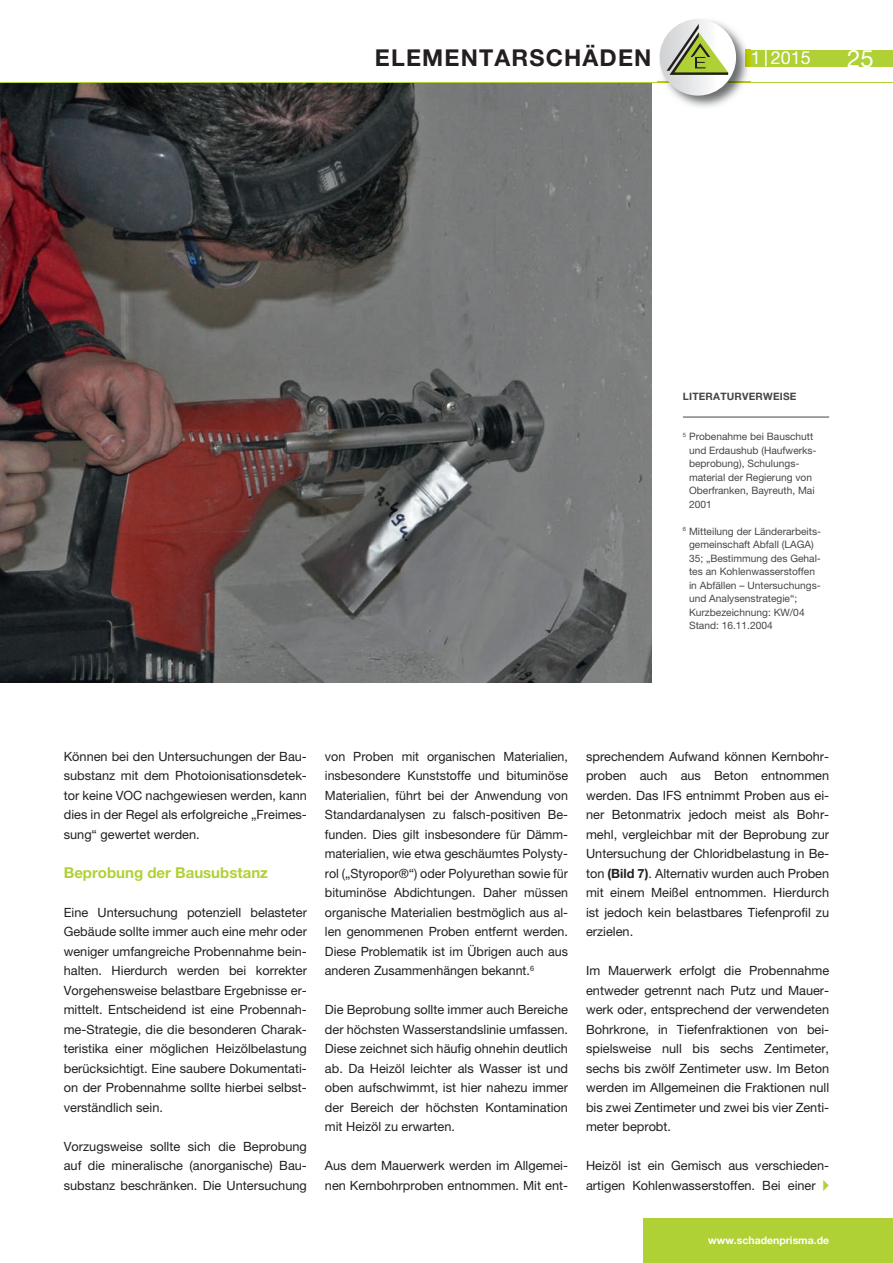
<style>
.page{position:relative;width:893px;height:1263px;background:#fff}
.page>*{position:absolute;margin:0;border:0;box-sizing:border-box;transform-origin:0 0}
.t1{font:24px "Helvetica Neue";color:#fff}
.t2{font:700 23.25px "Helvetica Neue";letter-spacing:.05em;color:#231f20}
.t3{font:18px "Helvetica Neue";color:#fff}
.t4{font:700 15px "Helvetica Neue";color:#b0d136}
.t5{font:12.75px/19.5px "Helvetica Neue";color:#231f20;text-align:justify}
.t6{font:700 10.5px "Helvetica Neue";color:#fff}
.t7{font:10.2px/13.5px "Helvetica Neue";color:#454647}
.t8{font:700 10.2px "Helvetica Neue";letter-spacing:.02em;color:#454647}
.s1{font-weight:700}
</style>
<div class="page">
<img style="left:0;top:83px;width:651px;height:599px">
<div style="left:745px;top:50px;width:148px;height:16px;background:#b0d136"></div>
<svg style="left:765px;top:50px;width:2px;height:16px"></svg>
<hr style="left:0;top:82px;width:893px;height:1px;background:#b0d136">
<img style="left:658px;top:19px;width:93px;height:88px">
<img style="left:745px;top:50px;width:6px;height:16px">
<img style="left:658px;top:82px;width:93px;height:1px">
<svg style="left:660px;top:19px;width:76px;height:77px"></svg>
<svg style="left:667px;top:56px;width:61px;height:19px"></svg>
<div style="left:644px;top:1219px;width:249px;height:44px;background:#b0d136"></div>
<hr style="left:683px;top:417px;width:146px;height:1px;background:#454647">
<h2 class="t2" style="left:375px;top:43px;width:278px">ELEMENTARSCHÄDEN</h2>
<h3 class="t3" style="left:751px;top:47px;width:62px">1 2015</h3>
<h1 class="t1" style="left:847px;top:44px;width:28px">25</h1>
<p class="t8" style="left:683px;top:390px;width:115px">LITERATURVERWEISE</p>
<p class="t7" style="left:689px;top:430px;width:129px;text-indent:-6px"><sup>5</sup> Probenahme bei Bauschutt und Erdaushub (Haufwerks&shy;beprobung), Schulungs&shy;material der Regierung von<br>Oberfranken, Bayreuth, Mai<br>2001</p>
<p class="t7" style="left:689px;top:524px;width:134px;text-indent:-6px"><sup>6</sup> Mitteilung der Länderarbeits&shy;gemeinschaft Abfall (LAGA)<br>35; „Bestimmung des Gehal&shy;tes an Kohlenwasserstoffen in Abfällen – Untersuchungs&shy;und Analysenstrategie“;<br>Kurzbezeichnung: KW/04<br>Stand: 16.11.2004</p>
<p class="t5" style="left:64px;top:746px;width:245px">Können bei den Untersuchungen der Bau&shy;substanz mit dem Photoionisationsdetek&shy;tor keine VOC nachgewiesen werden, kann dies in der Regel als erfolgreiche „Freimes&shy;sung“ gewertet werden.</p>
<p class="t4" style="left:64px;top:863px;width:206px">Beprobung der Bausubstanz</p>
<p class="t5" style="left:64px;top:902px;width:245px">Eine Untersuchung potenziell belasteter Gebäude sollte immer auch eine mehr oder weniger umfangreiche Probennahme bein&shy;halten. Hierdurch werden bei korrekter Vorgehensweise belastbare Ergebnisse er&shy;mittelt. Entscheidend ist eine Probennah&shy;me-Strategie, die die besonderen Charak&shy;teristika einer möglichen Heizölbelastung berücksichtigt. Eine saubere Dokumentati&shy;on der Probennahme sollte hierbei selbst&shy;verständlich sein.</p>
<p class="t5" style="left:64px;top:1136px;width:245px">Vorzugsweise sollte sich die Beprobung auf die mineralische (anorganische) Bau&shy;substanz beschränken. Die Untersuchung</p>
<p class="t5" style="left:325px;top:746px;width:245px">von Proben mit organischen Materialien, insbesondere Kunststoffe und bituminöse Materialien, führt bei der Anwendung von Standardanalysen zu falsch-positiven Be&shy;funden. Dies gilt insbesondere für Dämm&shy;materialien, wie etwa geschäumtes Polysty&shy;rol („Styropor®“) oder Polyurethan sowie für bituminöse Abdichtungen. Daher müssen organische Materialien bestmöglich aus al&shy;len genommenen Proben entfernt werden.<br>Diese Problematik ist im Übrigen auch aus anderen Zusammenhängen bekannt.<sup>6</sup></p>
<p class="t5" style="left:325px;top:1000px;width:245px">Die Beprobung sollte immer auch Bereiche der höchsten Wasserstandslinie umfassen.<br>Diese zeichnet sich häufig ohnehin deutlich ab. Da Heizöl leichter als Wasser ist und oben aufschwimmt, ist hier nahezu immer der Bereich der höchsten Kontamination mit Heizöl zu erwarten.</p>
<p class="t5" style="left:325px;top:1156px;width:245px">Aus dem Mauerwerk werden im Allgemei&shy;nen Kernbohrproben entnommen. Mit ent-</p>
<p class="t5" style="left:586px;top:746px;width:245px">sprechendem Aufwand können Kernbohr&shy;proben auch aus Beton entnommen werden. Das IFS entnimmt Proben aus ei&shy;ner Betonmatrix jedoch meist als Bohr&shy;mehl, vergleichbar mit der Beprobung zur Untersuchung der Chloridbelastung in Be&shy;ton <span class="s1">(Bild 7)</span>. Alternativ wurden auch Proben mit einem Meißel entnommen. Hierdurch ist jedoch kein belastbares Tiefenprofil zu erzielen.</p>
<p class="t5" style="left:586px;top:960px;width:245px">Im Mauerwerk erfolgt die Probennahme entweder getrennt nach Putz und Mauer&shy;werk oder, entsprechend der verwendeten Bohrkrone, in Tiefenfraktionen von bei&shy;spielsweise null bis sechs Zentimeter, sechs bis zwölf Zentimeter usw. Im Beton werden im Allgemeinen die Fraktionen null bis zwei Zentimeter und zwei bis vier Zenti&shy;meter beprobt.</p>
<p class="t5" style="left:586px;top:1155px;width:245px">Heizöl ist ein Gemisch aus verschieden&shy;artigen Kohlenwasserstoffen. Bei einer</p>
<p class="t6" style="left:708px;top:1233px;width:122px">www.schadenprisma.de</p>
</div>
